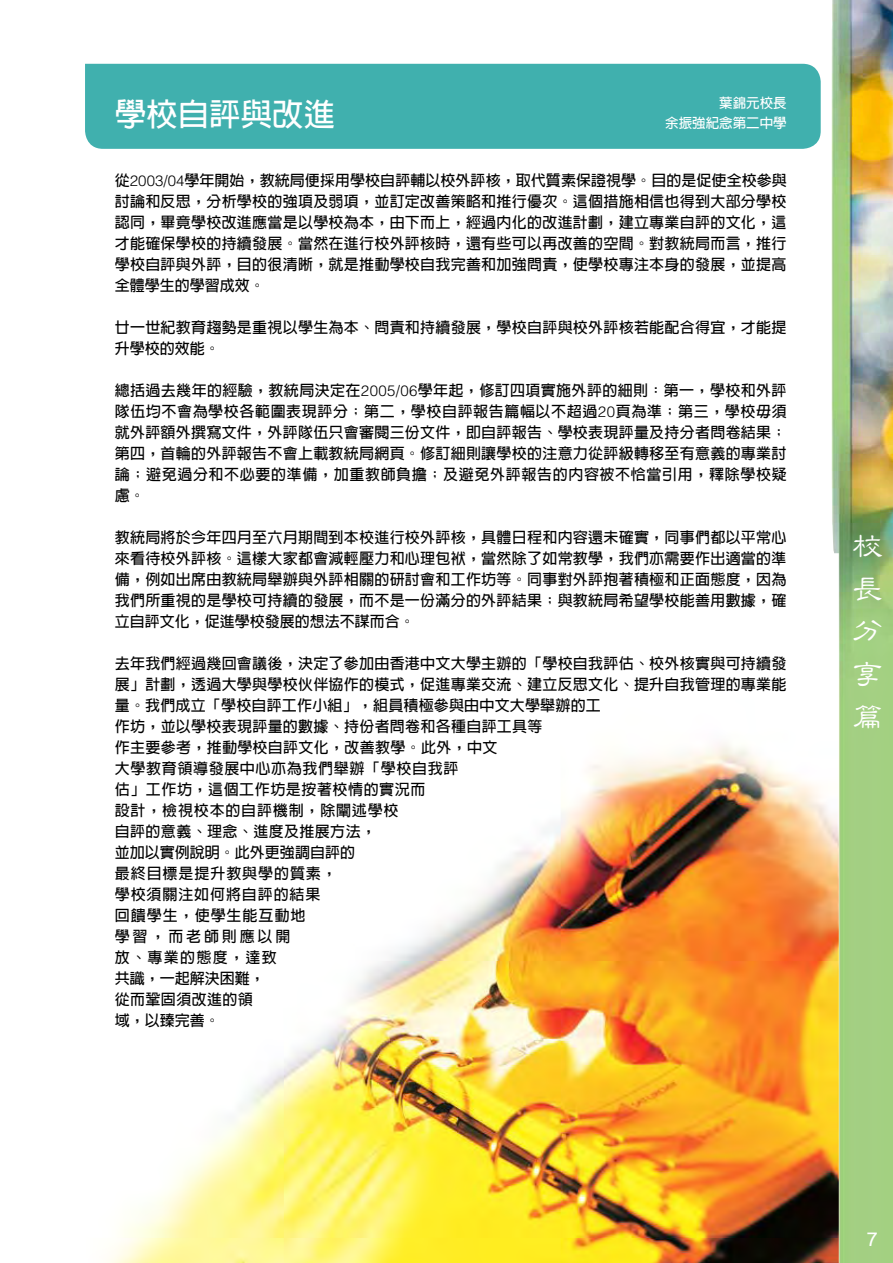
<style>
.page{position:relative;width:893px;height:1263px;background:#fff}
.page>*{position:absolute;margin:0;border:0;box-sizing:border-box;transform-origin:0 0}
.t1{font:700 31.5px "AR Hei B5 HK";color:#fff}
.t2{font:500 31.5px/42.5px "AR Li Shu B5 HK";color:#fff;text-align:justify}
.t3{font:700 15px/21px "AR Hei B5 HK";letter-spacing:.02em;color:#000;text-align:justify}
.t4{font:700 13.5px/20.1px "AR Hei B5 HK";color:#fff;text-align:right}
.s1{font-family:"Helvetica";font-weight:300}
</style>
<div class="page">
<img style="left:108px;top:743px;width:724px;height:520px">
<img style="left:832px;top:0;width:61px;height:1263px">
<div style="left:85px;top:64px;width:736px;height:85px;background:#40b0ae"></div>
<svg style="left:868px;top:1233px;width:9px;height:13px"></svg>
<h1 class="t1" style="left:115px;top:98px;width:222px">學校自評與改進</h1>
<p class="t4" style="left:665px;top:93px;width:123px">葉錦元校長<br>余振強紀念第二中學</p>
<p class="t3" style="left:115px;top:169px;width:674px">從<span class="s1">2003/04</span>學年開始，教統局便採用學校自評輔以校外評核，取代質素保證視學。目的是促使全校參與討論和反思，分析學校的強項及弱項，並訂定改善策略和推行優次。這個措施相信也得到大部分學校認同，畢竟學校改進應當是以學校為本，由下而上，經過內化的改進計劃，建立專業自評的文化，這才能確保學校的持續發展。當然在進行校外評核時，還有些可以再改善的空間。對教統局而言，推行學校自評與外評，目的很清晰，就是推動學校自我完善和加強問責，使學校專注本身的發展，並提高全體學生的學習成效。</p>
<p class="t3" style="left:115px;top:316px;width:673px">廿一世紀教育趨勢是重視以學生為本、問責和持續發展，學校自評與校外評核若能配合得宜，才能提升學校的效能。</p>
<p class="t3" style="left:115px;top:379px;width:673px">總括過去幾年的經驗，教統局決定在<span class="s1">2005/06</span>學年起，修訂四項實施外評的細則：第一，學校和外評隊伍均不會為學校各範圍表現評分；第二，學校自評報告篇幅以不超過<span class="s1">20</span>頁為準；第三，學校毋須就外評額外撰寫文件，外評隊伍只會審閱三份文件，即自評報告、學校表現評量及持分者問卷結果；第四，首輪的外評報告不會上載教統局網頁。修訂細則讓學校的注意力從評級轉移至有意義的專業討論；避免過分和不必要的準備，加重教師負擔；及避免外評報告的內容被不恰當引用，釋除學校疑慮。</p>
<p class="t3" style="left:115px;top:526px;width:673px">教統局將於今年四月至六月期間到本校進行校外評核，具體日程和內容還未確實，同事們都以平常心來看待校外評核。這樣大家都會減輕壓力和心理包袱，當然除了如常教學，我們亦需要作出適當的準備，例如出席由教統局舉辦與外評相關的研討會和工作坊等。同事對外評抱著積極和正面態度，因為我們所重視的是學校可持續的發展，而不是一份滿分的外評結果；與教統局希望學校能善用數據，確立自評文化，促進學校發展的想法不謀而合。</p>
<p class="t3" style="left:115px;top:652px;width:673px;text-align:left">去年我們經過幾回會議後，決定了參加由香港中文大學主辦的「學校自我評估、校外核實與可持續發展」計劃，透過大學與學校伙伴協作的模式，促進專業交流、建立反思文化、提升自我管理的專業能量。我們成立「學校自評工作小組」，組員積極參與由中文大學舉辦的工<br>作坊，並以學校表現評量的數據、持份者問卷和各種自評工具等<br>作主要參考，推動學校自評文化，改善教學。此外，中文<br>大學教育領導發展中心亦為我們舉辦「學校自我評<br>估」工作坊，這個工作坊是按著校情的實況而<br>設計，檢視校本的自評機制，除闡述學校<br>自評的意義、理念、進度及推展方法，<br>並加以實例說明。此外更強調自評的<br>最終目標是提升教與學的質素，<br>學校須關注如何將自評的結果<br>回饋學生，使學生能互動地<br>學習，而老師則應以開<br>放、專業的態度，達致<br>共識，一起解決困難，<br>從而鞏固須改進的領<br>域，以臻完善。</p>
<h1 class="t2" style="left:852px;top:525px;width:32px">校長分享篇</h1>
</div>
